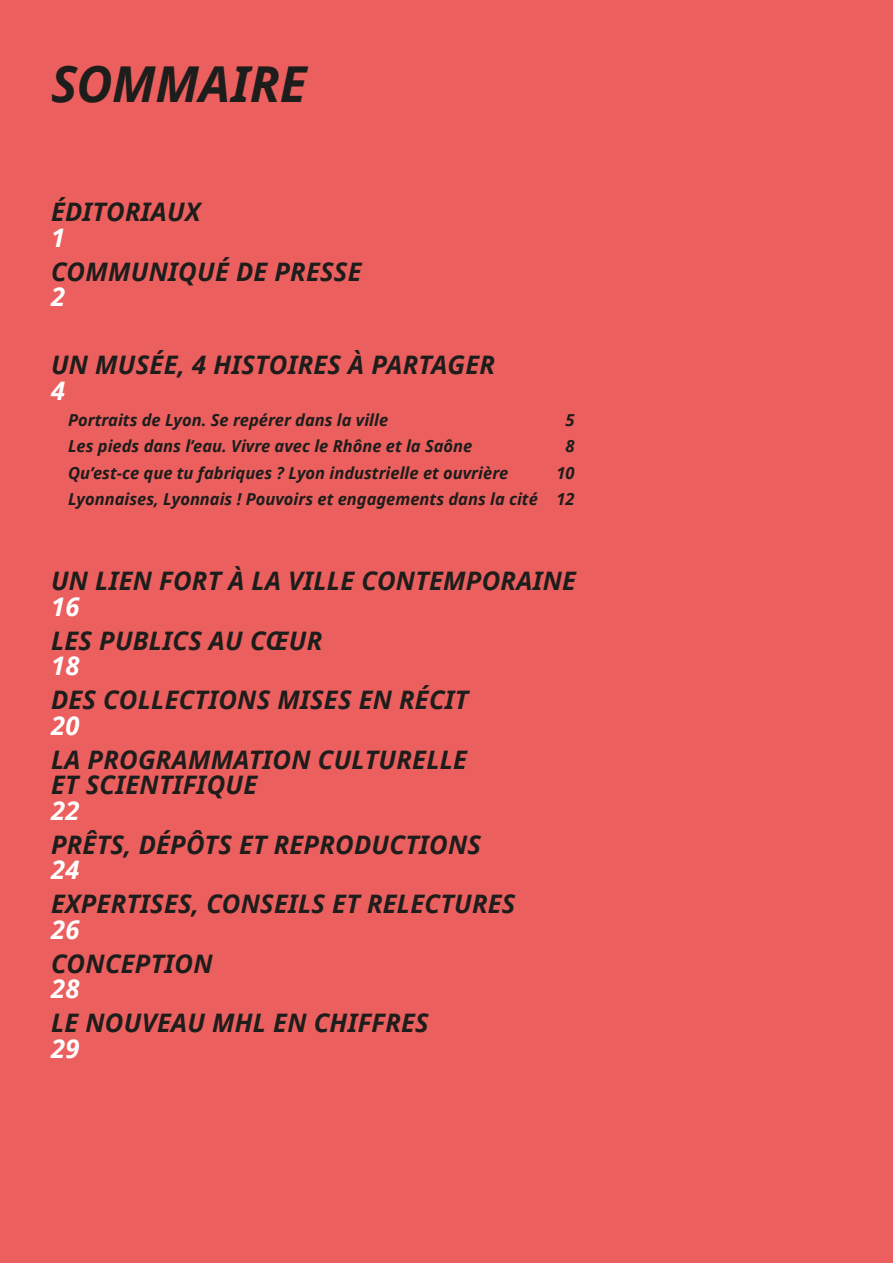
<style>
.page{position:relative;width:893px;height:1263px;background:#eb5f5e}
.page>*{position:absolute;margin:0;border:0;box-sizing:border-box;transform-origin:0 0}
.t1{font:italic 700 49.5px "Noto Sans";letter-spacing:-.005em;color:#1d1d1b}
.t2{font:italic 700 25.5px/25.5px "Noto Sans";letter-spacing:.01em;color:#1d1d1b}
.t3{font:italic 700 25.5px "Noto Sans";letter-spacing:.01em;color:#fff}
.t4{font:italic 700 16.5px/26.2px "Noto Sans";color:#1d1d1b;text-align:right}
</style>
<div class="page">
<h1 class="t1" style="left:51px;top:49px;width:257px">SOMMAIRE</h1>
<p class="t2" style="left:51px;top:199px;width:151px">ÉDITORIAUX</p>
<p class="t3" style="left:51px;top:219px;width:16px">1</p>
<p class="t2" style="left:51px;top:258px;width:312px">COMMUNIQUÉ DE PRESSE</p>
<p class="t3" style="left:51px;top:279px;width:16px">2</p>
<p class="t2" style="left:51px;top:352px;width:445px">UN MUSÉE, 4 HISTOIRES À PARTAGER</p>
<p class="t3" style="left:51px;top:372px;width:16px">4</p>
<p class="t4" style="left:68px;top:407px;width:322px">Portraits de Lyon. Se repérer dans la ville</p>
<p class="t4" style="left:565px;top:407px;width:11px">5</p>
<p class="t4" style="left:68px;top:433px;width:406px">Les pieds dans l’eau. Vivre avec le Rhône et la Saône</p>
<p class="t4" style="left:565px;top:433px;width:11px">8</p>
<p class="t4" style="left:68px;top:459px;width:442px">Qu’est-ce que tu fabriques ? Lyon industrielle et ouvrière</p>
<p class="t4" style="left:68px;top:459px;width:508px">10<br>Lyonnaises, Lyonnais ! Pouvoirs et engagements dans la cité 12</p>
<p class="t2" style="left:51px;top:567px;width:526px">UN LIEN FORT À LA VILLE CONTEMPORAINE</p>
<p class="t3" style="left:51px;top:588px;width:30px">16</p>
<p class="t2" style="left:51px;top:627px;width:273px">LES PUBLICS AU CŒUR</p>
<p class="t3" style="left:51px;top:648px;width:30px">18</p>
<p class="t2" style="left:51px;top:686px;width:419px">DES COLLECTIONS MISES EN RÉCIT</p>
<p class="t3" style="left:51px;top:707px;width:30px">20</p>
<p class="t2" style="left:51px;top:746px;width:418px">LA PROGRAMMATION CULTURELLE<br>ET SCIENTIFIQUE</p>
<p class="t3" style="left:51px;top:792px;width:30px">22</p>
<p class="t2" style="left:51px;top:831px;width:432px">PRÊTS, DÉPÔTS ET REPRODUCTIONS</p>
<p class="t3" style="left:51px;top:852px;width:30px">24</p>
<p class="t2" style="left:51px;top:890px;width:466px">EXPERTISES, CONSEILS ET RELECTURES</p>
<p class="t3" style="left:51px;top:911px;width:30px">26</p>
<p class="t2" style="left:51px;top:950px;width:163px">CONCEPTION</p>
<p class="t3" style="left:51px;top:971px;width:30px">28</p>
<p class="t2" style="left:51px;top:1009px;width:379px">LE NOUVEAU MHL EN CHIFFRES</p>
<p class="t3" style="left:51px;top:1030px;width:30px">29</p>
</div>
